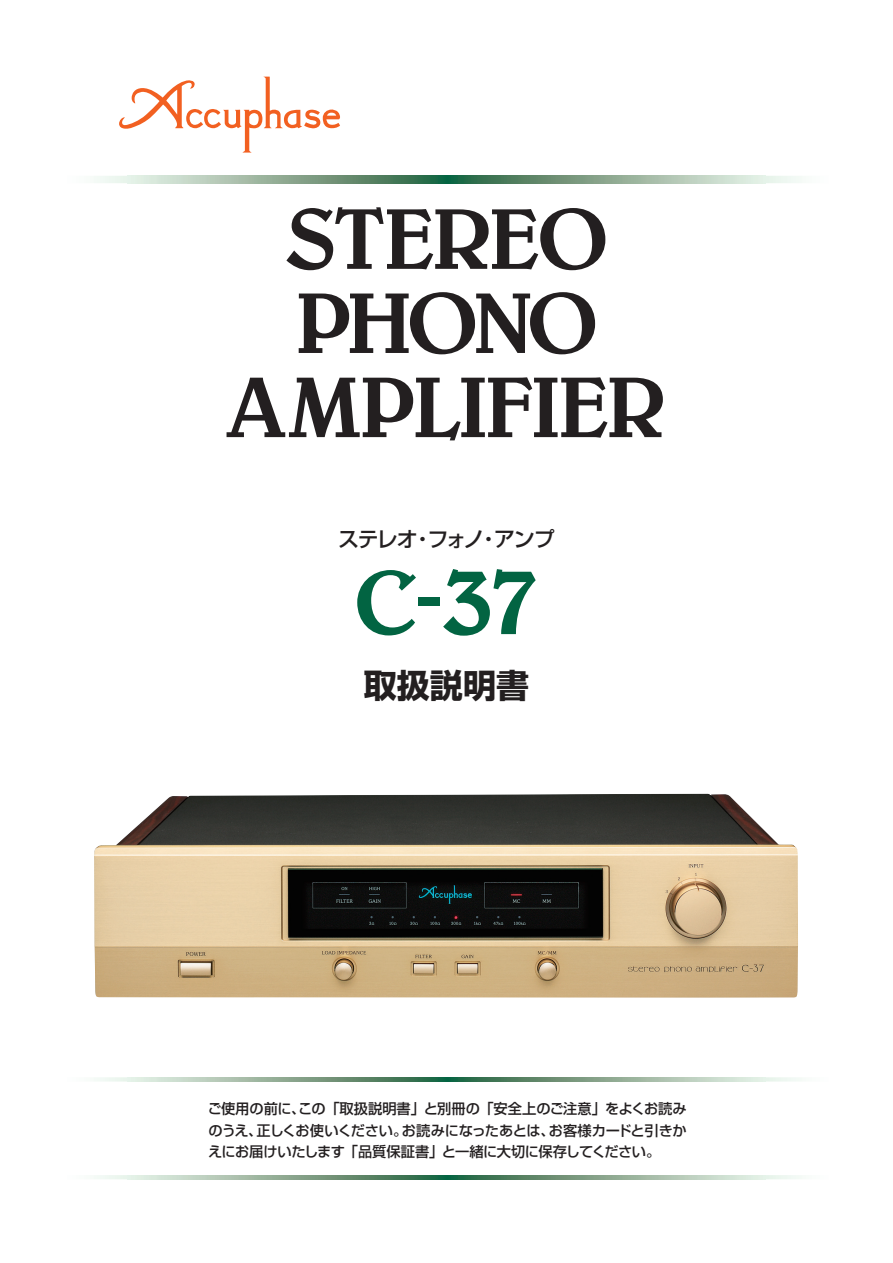
<style>
.page{position:relative;width:893px;height:1263px;background:#fff}
.page>*{position:absolute;margin:0;border:0;box-sizing:border-box;transform-origin:0 0}
.t1{font:500 105px "Belwe";color:#026442}
.t2{font:500 87px/84.2px "Belwe";letter-spacing:-.04em;color:#231f20;text-align:center}
.t3{font:700 33px "Shin Go Pro";color:#231f20}
.t4{font:500 21px "Shin Go Pro";letter-spacing:-.055em;color:#231f20}
.t5{font:500 14.25px/21.3px "Shin Go Pro";letter-spacing:-.03em;color:#231f20;text-align:justify}
.s1{font-size:91.5px}
.s2{font-size:87px}
</style>
<div class="page">
<img style="left:94px;top:794px;width:704px;height:203px">
<img style="left:128px;top:1077px;width:637px;height:4px">
<img style="left:128px;top:1175px;width:637px;height:4px">
<img style="left:128px;top:176px;width:637px;height:7px">
<svg style="left:119px;top:77px;width:221px;height:76px"></svg>
<h2 class="t2" style="left:226px;top:198px;width:442px">STEREO<br>PHONO<br>AMPLIFIER</h2>
<h3 class="t4" style="left:338px;top:522px;width:218px">ステレオ・フォノ・アンプ</h3>
<h1 class="t1" style="left:354px;top:538px;width:186px"><span class="s1">C</span><span class="s2">-</span>37</h1>
<h3 class="t3" style="left:364px;top:659px;width:167px">取扱説明書</h3>
<p class="t5" style="left:208px;top:1096px;width:481px">ご使用の前に、この 「取扱説明書」と別冊の 「安全上のご注意」をよくお読みのうえ、正しくお使いください。お読みになったあとは、お客様カードと引きかえにお届けいたします 「品質保証書」と一緒に大切に保存してください。</p>
</div>
